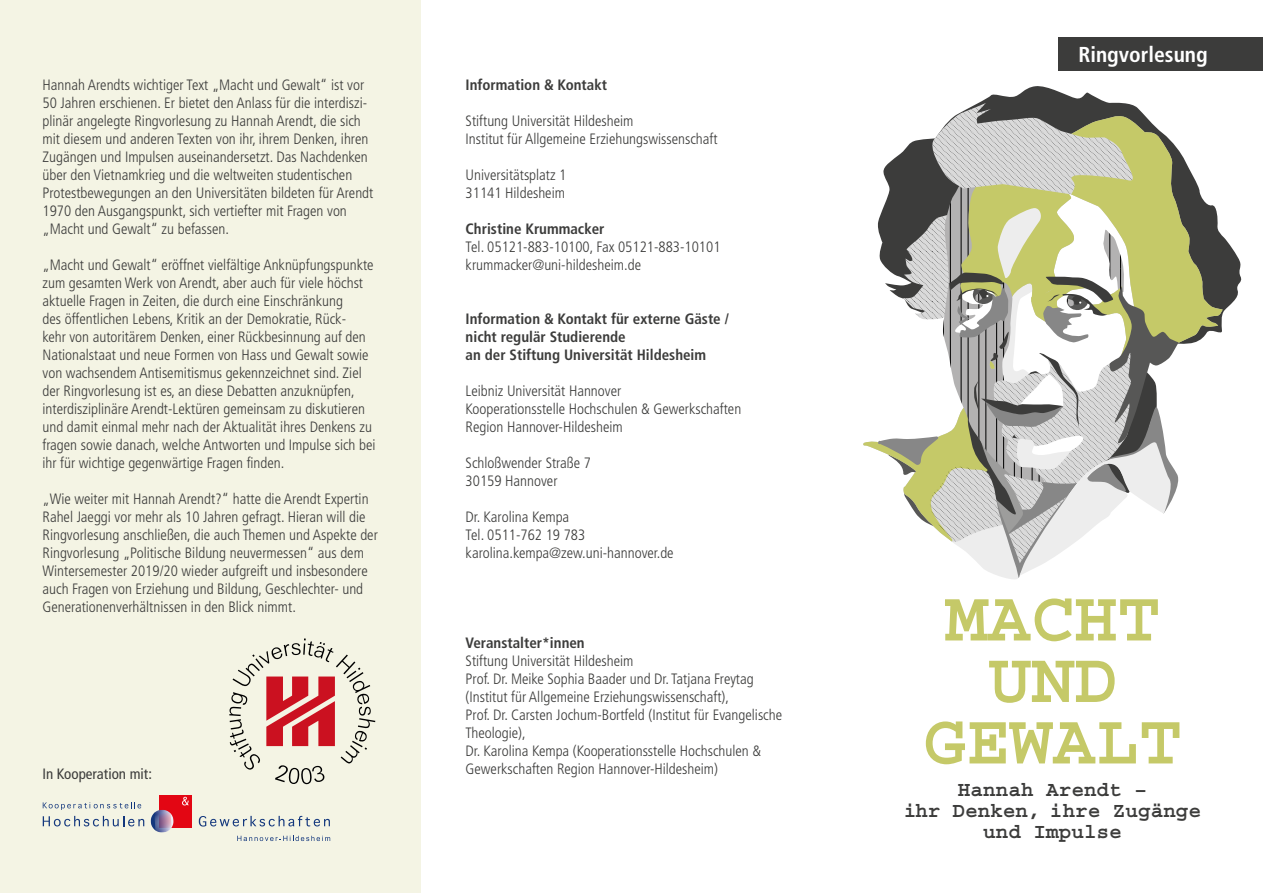
<style>
.page{position:relative;width:1263px;height:893px;background:#fff}
.page>*{position:absolute;margin:0;border:0;box-sizing:border-box;transform-origin:0 0}
.t1{font:700 72px/61.5px "Courier Std";color:#c5c968;text-align:center}
.t2{font:700 condensed 21.6px "Frutiger";color:#fff}
.t3{font:700 21px/21px "Courier Std";color:#3c3c3b;text-align:center}
.t4{font:300 condensed 15px/18px "Frutiger";color:#3c3c3b}
.t5{font:700 condensed 15px/18px "Frutiger";color:#3c3c3b}
.t6{font:condensed 15px "Frutiger";color:#3c3c3b}
</style>
<div class="page">
<svg style="left:978px;top:86px;width:263px;height:230px"></svg>
<svg style="left:863px;top:103px;width:359px;height:476px"></svg>
<div style="left:0;top:0;width:421px;height:893px;background:#f4f4e4"></div>
<div style="left:1059px;top:38px;width:204px;height:33px;background:#3c3c3b"></div>
<svg style="left:229px;top:638px;width:146px;height:146px"></svg>
<div style="left:159px;top:795px;width:32px;height:32px;background:#e30613"></div>
<svg style="left:151px;top:810px;width:23px;height:22px"></svg>
<svg style="left:237px;top:836px;width:93px;height:5px"></svg>
<svg style="left:199px;top:816px;width:131px;height:10px"></svg>
<svg style="left:43px;top:816px;width:101px;height:10px"></svg>
<svg style="left:43px;top:802px;width:98px;height:8px"></svg>
<svg style="left:182px;top:797px;width:7px;height:8px"></svg>
<p class="t4" style="left:43px;top:76px;width:332px">Hannah Arendts wichtiger Text „Macht und Gewalt“ ist vor 50 Jahren erschienen. Er bietet den Anlass für die interdiszi&shy;plinär angelegte Ringvorlesung zu Hannah Arendt, die sich mit diesem und anderen Texten von ihr, ihrem Denken, ihren Zugängen und Impulsen auseinandersetzt. Das Nachdenken über den Vietnamkrieg und die weltweiten studentischen Protestbewegungen an den Universitäten bildeten für Arendt 1970 den Ausgangspunkt, sich vertiefter mit Fragen von „Macht und Gewalt“ zu befassen.</p>
<p class="t4" style="left:43px;top:256px;width:335px">„Macht und Gewalt“ eröffnet vielfältige Anknüpfungspunkte zum gesamten Werk von Arendt, aber auch für viele höchst aktuelle Fragen in Zeiten, die durch eine Einschränkung<br>des öffentlichen Lebens, Kritik an der Demokratie, Rück-<br>kehr von autoritärem Denken, einer Rückbesinnung auf den Nationalstaat und neue Formen von Hass und Gewalt sowie von wachsendem Antisemitismus gekennzeichnet sind. Ziel der Ringvorlesung ist es, an diese Debatten anzuknüpfen, interdisziplinäre Arendt-Lektüren gemeinsam zu diskutieren und damit einmal mehr nach der Aktualität ihres Denkens zu fragen sowie danach, welche Antworten und Impulse sich bei ihr für wichtige gegenwärtige Fragen finden.</p>
<p class="t4" style="left:43px;top:490px;width:337px">„Wie weiter mit Hannah Arendt?“ hatte die Arendt Expertin Rahel Jaeggi vor mehr als 10 Jahren gefragt. Hieran will die Ringvorlesung anschließen, die auch Themen und Aspekte der Ringvorlesung „Politische Bildung neuvermessen“ aus dem Wintersemester 2019/20 wieder aufgreift und insbesondere auch Fragen von Erziehung und Bildung, Geschlechter- und Generationenverhältnissen in den Blick nimmt.</p>
<p class="t6" style="left:43px;top:765px;width:111px">In Kooperation mit:</p>
<p class="t5" style="left:466px;top:76px;width:143px">Information &amp; Kontakt</p>
<p class="t4" style="left:466px;top:112px;width:253px">Stiftung Universität Hildesheim<br>Institut für Allgemeine Erziehungswissenschaft</p>
<p class="t4" style="left:466px;top:166px;width:102px">Universitätsplatz 1<br>31141 Hildesheim</p>
<p class="t5" style="left:466px;top:220px;width:140px">Christine Krummacker</p>
<p class="t4" style="left:466px;top:238px;width:256px">Tel. 05121-883-10100, Fax 05121-883-10101 krummacker@uni-hildesheim.de</p>
<p class="t5" style="left:466px;top:310px;width:265px">Information &amp; Kontakt für externe Gäste / nicht regulär Studierende<br>an der Stiftung Universität Hildesheim</p>
<p class="t4" style="left:466px;top:382px;width:277px">Leibniz Universität Hannover<br>Kooperationsstelle Hochschulen &amp; Gewerkschaften<br>Region Hannover-Hildesheim</p>
<p class="t4" style="left:466px;top:454px;width:127px">Schloßwender Straße 7<br>30159 Hannover</p>
<p class="t4" style="left:466px;top:508px;width:210px">Dr. Karolina Kempa<br>Tel. 0511-762 19 783 karolina.kempa@zew.uni-hannover.de</p>
<p class="t5" style="left:466px;top:634px;width:121px">Veranstalter*innen</p>
<p class="t4" style="left:466px;top:652px;width:318px">Stiftung Universität Hildesheim<br>Prof. Dr. Meike Sophia Baader und Dr. Tatjana Freytag (Institut für Allgemeine Erziehungswissenschaft),<br>Prof. Dr. Carsten Jochum-Bortfeld (Institut für Evangelische Theologie),<br>Dr. Karolina Kempa (Kooperationsstelle Hochschulen &amp; Gewerkschaften Region Hannover-Hildesheim)</p>
<h2 class="t2" style="left:1078px;top:42px;width:131px">Ringvorlesung</h2>
<h1 class="t1" style="left:923px;top:588px;width:261px">MACHT<br>UND<br>GEWALT</h1>
<h3 class="t3" style="left:904px;top:779px;width:299px">Hannah Arendt –<br>ihr Denken, ihre Zugänge und Impulse</h3>
</div>
